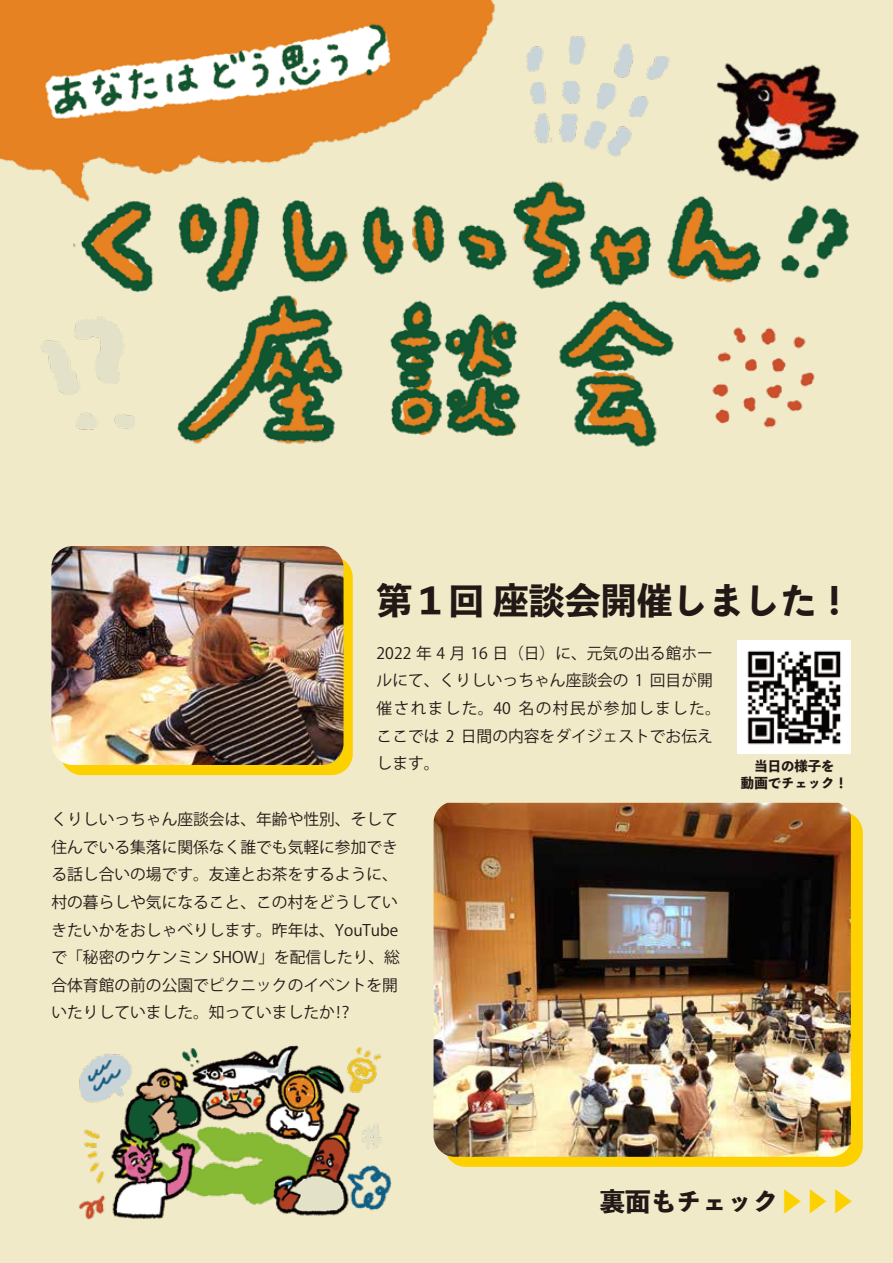
<style>
.page{position:relative;width:893px;height:1263px;background:#f0eac9}
.page>*{position:absolute;margin:0;border:0;box-sizing:border-box;transform-origin:0 0}
.t1{font:800 36px "Toppan Bunkyu Midashi Gothic Std N";color:#221815}
.t2{font:800 25.5px "Toppan Bunkyu Midashi Gothic Std N";color:#221815}
.t3{font:15.75px/27.6px "Koz Go Pr 6 N";color:#221815}
.t4{font:800 13.5px/16.5px "Toppan Bunkyu Midashi Gothic Std N";color:#221815;text-align:center}
.s1{font-family:"Koz Go Pr 6 N";font-weight:400;color:#fdd000}
</style>
<div class="page">
<div style="left:61px;top:556px;width:292px;height:219px;background:#fdd000;border-radius:21px"></div>
<img style="left:0;top:0;width:849px;height:447px">
<img style="left:687px;top:28px;width:173px;height:184px">
<img style="left:51px;top:546px;width:292px;height:219px">
<div style="left:444px;top:811px;width:419px;height:356px;background:#fdd000;border-radius:21px"></div>
<img style="left:434px;top:803px;width:417px;height:354px">
<img style="left:79px;top:1045px;width:313px;height:175px">
<img style="left:737px;top:641px;width:114px;height:113px">
<h1 class="t1" style="left:377px;top:573px;width:477px">第１回 座談会開催しました！</h1>
<p class="t3" style="left:377px;top:640px;width:346px">2022 年 4 月 16 日（日）に、元気の出る館ホールにて、くりしいっちゃん座談会の 1 回目が開催されました。40 名の村民が参加しました。ここでは 2 日間の内容をダイジェストでお伝えします。</p>
<p class="t3" style="left:51px;top:806px;width:350px">くりしいっちゃん座談会は、年齢や性別、そして住んでいる集落に関係なく誰でも気軽に参加できる話し合いの場です。友達とお茶をするように、村の暮らしや気になること、この村をどうしていきたいかをおしゃべりします。昨年は、YouTubeで「秘密のウケンミン SHOW」を配信したり、総合体育館の前の公園でピクニックのイベントを開いたりしていました。知っていましたか⁉</p>
<p class="t4" style="left:741px;top:757px;width:108px">当日の様子を<br>動画でチェック！</p>
<h2 class="t2" style="left:600px;top:1181px;width:257px">裏面もチェック<span class="s1">▶▶▶</span></h2>
</div>
